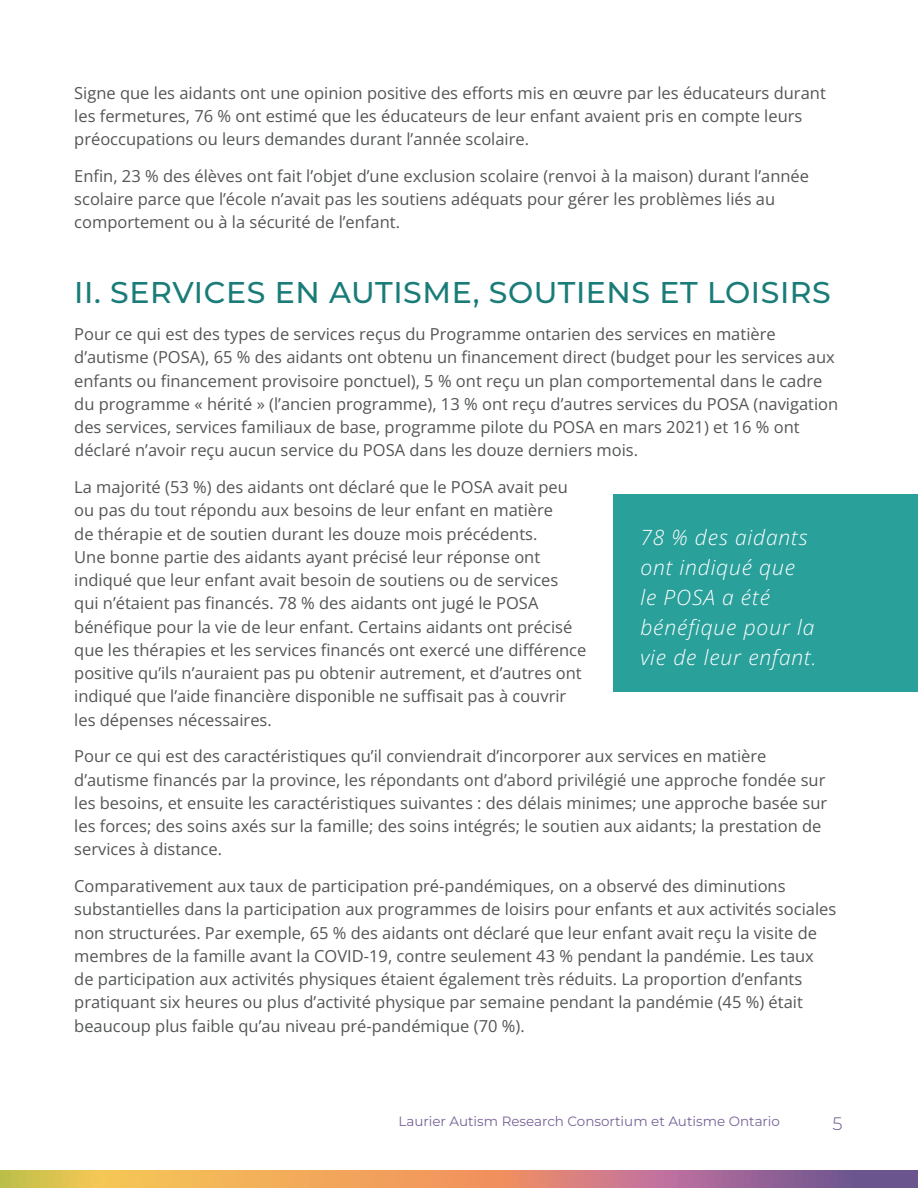
<style>
.page{position:relative;width:918px;height:1188px;background:#fff}
.page>*{position:absolute;margin:0;border:0;box-sizing:border-box;transform-origin:0 0}
._2_Title_Teal{font:100 30px "Montserrat";letter-spacing:.02em;color:#1a7c78}
.SIDEBAR_RIGht_WHITE{font:italic 300 21px/30px "Open Sans";letter-spacing:.04em;color:#fff}
.t1{font:100 18px "Montserrat";color:#6b558e}
.BODY{font:16.5px/23.2px "Open Sans";color:#545557}
.t2{font:100 13.5px "Montserrat";color:#786297}
</style>
<div class="page">
<svg style="left:0;top:1170px;width:918px;height:18px;background:#ce9170"></svg>
<div style="left:613px;top:495px;width:305px;height:197px;background:#2aa09b"></div>
<p class="BODY" style="left:74px;top:81px;width:753px">Signe que les aidants ont une opinion positive des efforts mis en œuvre par les éducateurs durant les fermetures, 76 % ont estimé que les éducateurs de leur enfant avaient pris en compte leurs préoccupations ou leurs demandes durant l’année scolaire.</p>
<p class="BODY" style="left:74px;top:164px;width:736px">Enfin, 23 % des élèves ont fait l’objet d’une exclusion scolaire (renvoi à la maison) durant l’année scolaire parce que l’école n’avait pas les soutiens adéquats pour gérer les problèmes liés au comportement ou à la sécurité de l’enfant.</p>
<p class="_2_Title_Teal" style="left:74px;top:273px;width:758px">II. SERVICES EN AUTISME, SOUTIENS ET LOISIRS</p>
<p class="BODY" style="left:74px;top:322px;width:766px">Pour ce qui est des types de services reçus du Programme ontarien des services en matière d’autisme (POSA), 65 % des aidants ont obtenu un financement direct (budget pour les services aux enfants ou financement provisoire ponctuel), 5 % ont reçu un plan comportemental dans le cadre du programme « hérité » (l’ancien programme), 13 % ont reçu d’autres services du POSA (navigation des services, services familiaux de base, programme pilote du POSA en mars 2021) et 16 % ont déclaré n’avoir reçu aucun service du POSA dans les douze derniers mois.</p>
<p class="BODY" style="left:74px;top:475px;width:514px">La majorité (53 %) des aidants ont déclaré que le POSA avait peu ou pas du tout répondu aux besoins de leur enfant en matière<br>de thérapie et de soutien durant les douze mois précédents.<br>Une bonne partie des aidants ayant précisé leur réponse ont indiqué que leur enfant avait besoin de soutiens ou de services qui n’étaient pas financés. 78 % des aidants ont jugé le POSA bénéfique pour la vie de leur enfant. Certains aidants ont précisé que les thérapies et les services financés ont exercé une différence positive qu’ils n’auraient pas pu obtenir autrement, et d’autres ont indiqué que l’aide financière disponible ne suffisait pas à couvrir les dépenses nécessaires.</p>
<p class="BODY" style="left:74px;top:744px;width:755px">Pour ce qui est des caractéristiques qu’il conviendrait d’incorporer aux services en matière d’autisme financés par la province, les répondants ont d’abord privilégié une approche fondée sur les besoins, et ensuite les caractéristiques suivantes : des délais minimes; une approche basée sur les forces; des soins axés sur la famille; des soins intégrés; le soutien aux aidants; la prestation de services à distance.</p>
<p class="BODY" style="left:74px;top:874px;width:764px">Comparativement aux taux de participation pré-pandémiques, on a observé des diminutions substantielles dans la participation aux programmes de loisirs pour enfants et aux activités sociales non structurées. Par exemple, 65 % des aidants ont déclaré que leur enfant avait reçu la visite de membres de la famille avant la COVID-19, contre seulement 43 % pendant la pandémie. Les taux de participation aux activités physiques étaient également très réduits. La proportion d’enfants pratiquant six heures ou plus d’activité physique par semaine pendant la pandémie (45 %) était beaucoup plus faible qu’au niveau pré-pandémique (70 %).</p>
<p class="SIDEBAR_RIGht_WHITE" style="left:640px;top:521px;width:178px">78 % des aidants ont indiqué que<br>le POSA a été bénéfique pour la vie de leur enfant.</p>
<p class="t2" style="left:399px;top:1112px;width:383px">Laurier Autism Research Consortium et Autisme Ontario</p>
<p class="t1" style="left:832px;top:1112px;width:12px">5</p>
</div>
